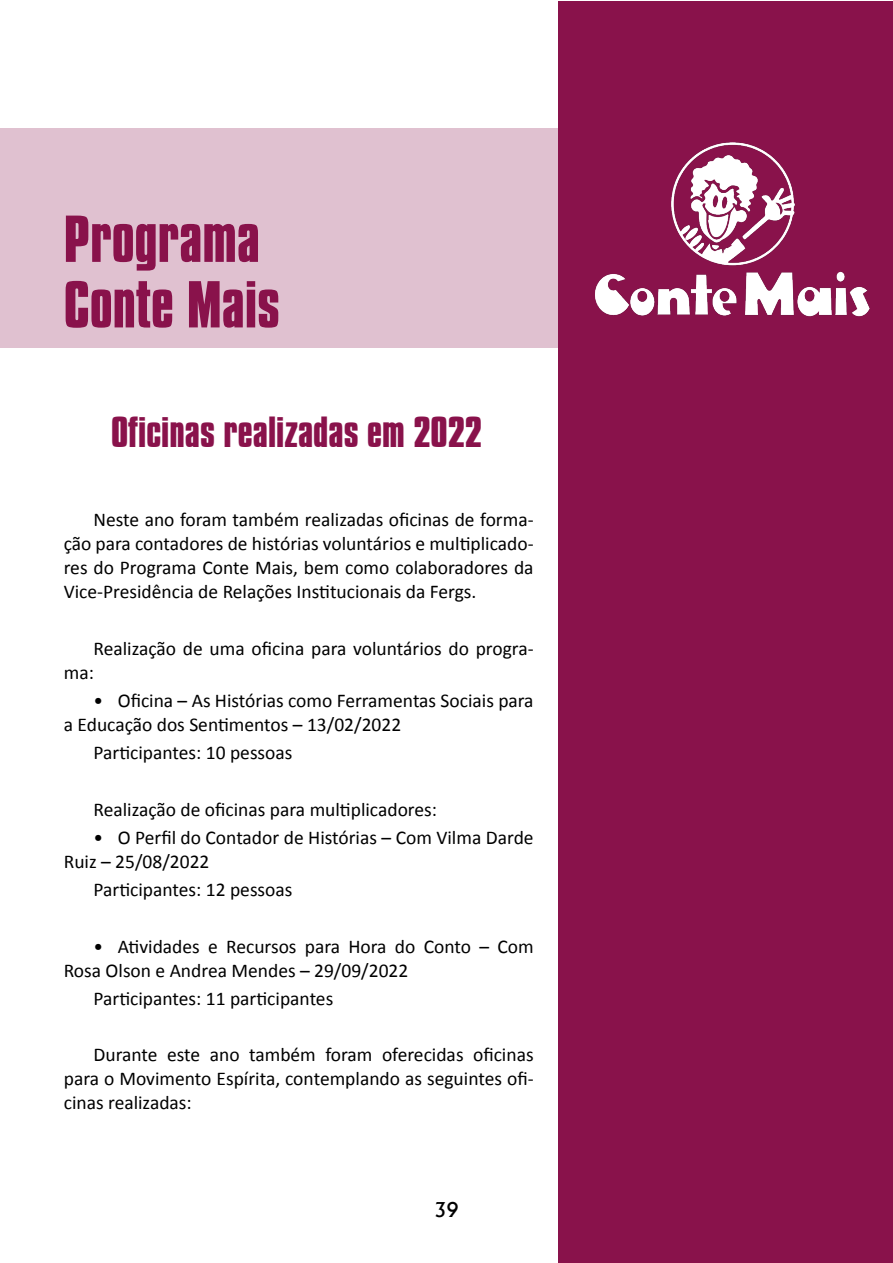
<style>
.page{position:relative;width:893px;height:1263px;background:#fff}
.page>*{position:absolute;margin:0;border:0;box-sizing:border-box;transform-origin:0 0}
.t1{font:700 57px "Compacta BT";color:#89124b}
.t2{font:700 37.5px "Compacta BT";color:#89124b}
.t3{font:19.5px/24px "Calibri";color:#000}
.t4{font:500 19.5px "Albertus";color:#000}
</style>
<div class="page">
<div style="left:0;top:128px;width:892px;height:220px;background:#e0c1d0"></div>
<div style="left:559px;top:2px;width:334px;height:1261px;background:#89124b"></div>
<img style="left:595px;top:142px;width:275px;height:175px">
<p class="t1" style="left:64px;top:204px;width:198px">Programa</p>
<p class="t1" style="left:64px;top:270px;width:218px">Conte Mais</p>
<p class="t2" style="left:111px;top:409px;width:372px">Oficinas realizadas em 2022</p>
<p class="t3" style="left:64px;top:507px;width:471px;text-align:justify;text-indent:30px">Neste ano foram também realizadas oficinas de forma&shy;ção para contadores de histórias voluntários e multiplicado&shy;res do Programa Conte Mais, bem como colaboradores da Vice-Presidência de Relações Institucionais da Fergs.</p>
<p class="t3" style="left:64px;top:635px;width:471px;text-indent:30px">Realização de uma oficina para voluntários do progra&shy;ma:</p>
<p class="t3" style="left:64px;top:687px;width:471px;text-indent:30px">• Oficina – As Histórias como Ferramentas Sociais para a Educação dos Sentimentos – 13/02/2022</p>
<p class="t3" style="left:94px;top:740px;width:200px">Participantes: 10 pessoas</p>
<p class="t3" style="left:94px;top:796px;width:345px">Realização de oficinas para multiplicadores:</p>
<p class="t3" style="left:64px;top:824px;width:471px;text-indent:30px">• O Perfil do Contador de Histórias – Com Vilma Darde<br>Ruiz – 25/08/2022</p>
<p class="t3" style="left:94px;top:877px;width:200px">Participantes: 12 pessoas</p>
<p class="t3" style="left:64px;top:933px;width:471px;text-indent:30px">• Atividades e Recursos para Hora do Conto – Com<br>Rosa Olson e Andrea Mendes – 29/09/2022</p>
<p class="t3" style="left:94px;top:985px;width:241px">Participantes: 11 participantes</p>
<p class="t3" style="left:64px;top:1042px;width:471px;text-align:justify;text-indent:30px">Durante este ano também foram oferecidas oficinas para o Movimento Espírita, contemplando as seguintes ofi&shy;cinas realizadas:</p>
<p class="t4" style="left:434px;top:1198px;width:26px">39</p>
</div>
